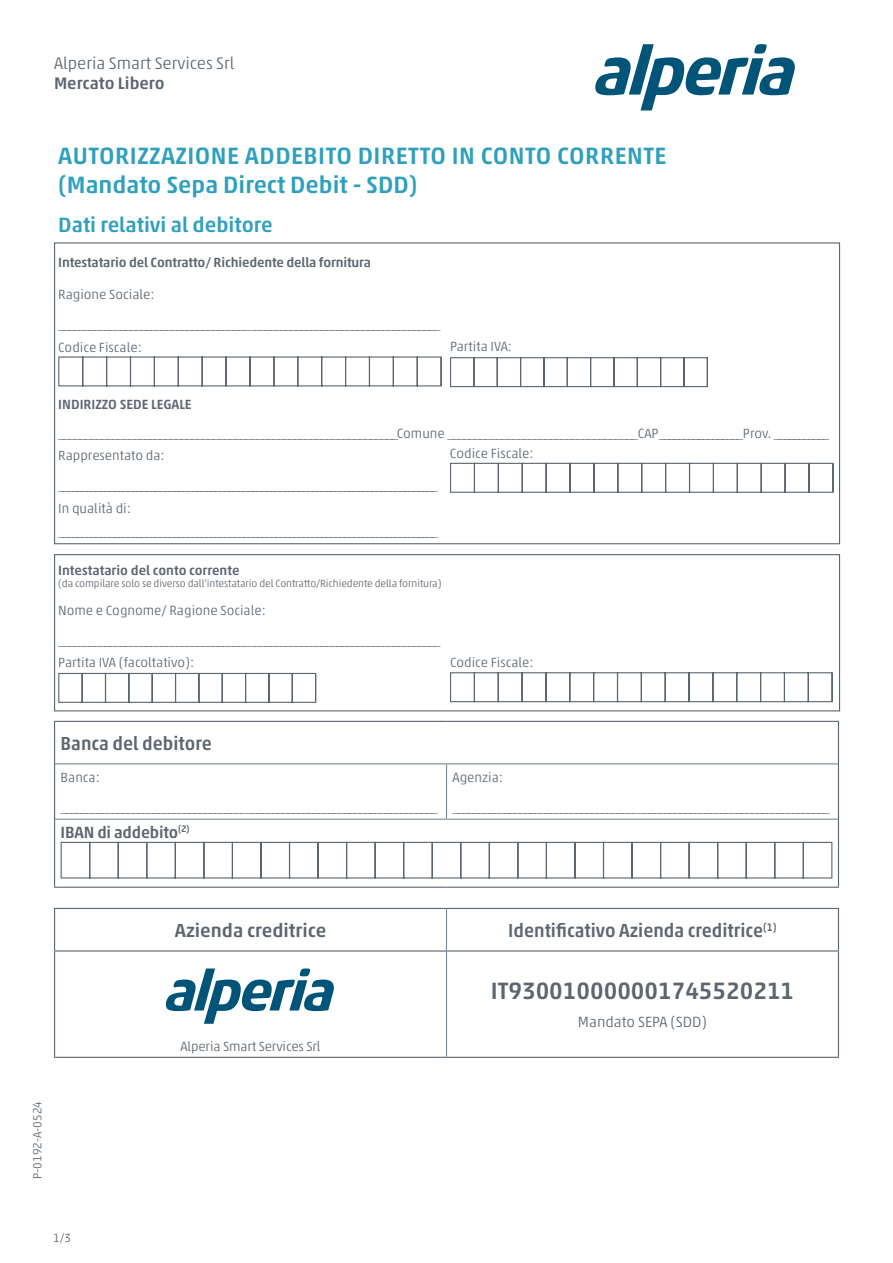
<style>
.page{position:relative;width:893px;height:1263px;background:#fff}
.page>*{position:absolute;margin:0;border:0;box-sizing:border-box;transform-origin:0 0}
.t1{font:500 24px/28.8px "Akko Pro";letter-spacing:.02em;color:#2ea0bd}
.t2{font:500 24px "Akko Pro";color:#5c6670}
.t3{font:500 21px "Akko Pro";color:#2ea0bd}
.t4{font:500 19.2px "Akko Pro";color:#5c6670;scale:.95 1}
.t5{font:500 19.2px "Akko Pro";color:#5c6670}
.t6{font:300 16.95px "Akko Pro";color:#5c6670}
.t7{font:500 16.95px "Akko Pro";color:#5c6670}
.t8{font:500 16.5px "Akko Pro";letter-spacing:-.01em;color:#5c6670}
.t9{font:300 15px "Akko Pro";color:#5c6670}
.t10{font:300 13.5px/22.2px "Akko Pro";color:#5c6670}
.t11{font:500 13.5px "Akko Pro";letter-spacing:-.01em;color:#5c6670}
.t12{font:300 12px "Akko Pro";color:#5c6670}
.t13{font:300 10.5px "Akko Pro";letter-spacing:-.01em;color:#5c6670}
</style>
<div class="page">
<svg style="left:595px;top:44px;width:200px;height:66px"></svg>
<hr style="left:55px;top:763px;width:391px;height:1px;background:#768998">
<hr style="left:446px;top:763px;width:392px;height:1px;background:#768998">
<hr style="left:54px;top:721px;width:392px;height:1px;background:#5c6670">
<hr style="left:54px;top:722px;width:1px;height:42px;background:#5c6670">
<hr style="left:446px;top:721px;width:393px;height:1px;background:#5c6670">
<hr style="left:838px;top:722px;width:1px;height:42px;background:#5c6670">
<hr style="left:54px;top:764px;width:1px;height:55px;background:#5c6670">
<hr style="left:838px;top:764px;width:1px;height:55px;background:#5c6670">
<hr style="left:54px;top:951px;width:1px;height:106px;background:#5c6670">
<hr style="left:838px;top:951px;width:1px;height:106px;background:#5c6670">
<hr style="left:54px;top:1057px;width:392px;height:1px;background:#5c6670">
<hr style="left:446px;top:1057px;width:393px;height:1px;background:#5c6670">
<hr style="left:54px;top:908px;width:392px;height:1px;background:#5c6670">
<hr style="left:54px;top:909px;width:1px;height:41px;background:#5c6670">
<hr style="left:446px;top:908px;width:393px;height:1px;background:#5c6670">
<hr style="left:838px;top:909px;width:1px;height:41px;background:#5c6670">
<hr style="left:54px;top:950px;width:392px;height:1px;background:#5c6670">
<hr style="left:447px;top:950px;width:392px;height:1px;background:#5c6670">
<hr style="left:55px;top:819px;width:391px;height:1px;background:#768998">
<hr style="left:446px;top:819px;width:392px;height:1px;background:#768998">
<hr style="left:54px;top:819px;width:1px;height:68px;background:#5c6670">
<hr style="left:838px;top:819px;width:1px;height:68px;background:#5c6670">
<hr style="left:54px;top:887px;width:392px;height:1px;background:#5c6670">
<hr style="left:446px;top:887px;width:393px;height:1px;background:#5c6670">
<hr style="left:446px;top:764px;width:1px;height:55px;background:#768998">
<hr style="left:446px;top:909px;width:1px;height:42px;background:#768998">
<hr style="left:446px;top:951px;width:1px;height:106px;background:#768998">
<svg style="left:60px;top:841px;width:773px;height:38px"></svg>
<svg style="left:58px;top:672px;width:259px;height:31px"></svg>
<svg style="left:450px;top:672px;width:383px;height:31px"></svg>
<svg style="left:166px;top:968px;width:168px;height:56px"></svg>
<svg style="left:58px;top:356px;width:384px;height:31px"></svg>
<svg style="left:450px;top:357px;width:258px;height:31px"></svg>
<svg style="left:450px;top:462px;width:384px;height:31px"></svg>
<div style="left:54px;top:554px;width:786px;height:157px;border:1px solid #5c6670"></div>
<p class="t6" style="left:54px;top:53px;width:182px">Alperia Smart Services Srl</p>
<p class="t7" style="left:54px;top:73px;width:112px">Mercato Libero</p>
<h1 class="t1" style="left:58px;top:141px;width:610px">AUTORIZZAZIONE ADDEBITO DIRETTO IN CONTO CORRENTE (Mandato Sepa Direct Debit - SDD)</h1>
<h2 class="t3" style="left:58px;top:211px;width:216px">Dati relativi al debitore</h2>
<p class="t11" style="left:58px;top:254px;width:314px">Intestatario del Contratto/ Richiedente della fornitura</p>
<p class="t10" style="left:58px;top:283px;width:98px">Ragione Sociale:</p>
<p class="t10" style="left:58px;top:313px;width:384px;line-height:22.8px">_____________________________________ _____________________________________<br>Codice Fiscale:</p>
<p class="t10" style="left:450px;top:335px;width:64px">Partita IVA:</p>
<p class="t11" style="left:58px;top:397px;width:135px">INDIRIZZO SEDE LEGALE</p>
<p class="t10" style="left:58px;top:423px;width:772px">_______________________________________________________________Comune ___________________________________ CAP_________________ Prov. ___________<br>Rappresentato da:</p>
<p class="t10" style="left:58px;top:474px;width:381px">______________________________________ __________________________________ __________</p>
<p class="t10" style="left:450px;top:442px;width:85px">Codice Fiscale:</p>
<p class="t10" style="left:58px;top:497px;width:381px">In qualità di:<br>____________________________________ _ _____________________________________________</p>
<p class="t11" style="left:58px;top:562px;width:183px">Intestatario del conto corrente</p>
<p class="t13" style="left:58px;top:577px;width:385px">(da compilare solo se diverso dall‘intestatario del Contratto/Richiedente della fornitura)</p>
<p class="t10" style="left:58px;top:599px;width:209px">Nome e Cognome/ Ragione Sociale:</p>
<p class="t10" style="left:58px;top:629px;width:384px">_____________________________________ _____________________________________<br>Partita IVA (facoltativo):</p>
<p class="t10" style="left:450px;top:651px;width:85px">Codice Fiscale:</p>
<h3 class="t4" style="left:61px;top:731px;width:161px">Banca del debitore</h3>
<p class="t10" style="left:61px;top:766px;width:41px">Banca:</p>
<p class="t10" style="left:61px;top:796px;width:379px">____________________________________ _____________________________________</p>
<p class="t8" style="left:61px;top:822px;width:130px">IBAN di addebito<sup>(2)</sup></p>
<p class="t10" style="left:453px;top:766px;width:52px">Agenzia:</p>
<p class="t10" style="left:453px;top:796px;width:379px">____________________________________ _____________________________________</p>
<p class="t12" style="left:30px;top:1179px;width:80px;rotate:-90deg">P-0192-A-0524</p>
<p class="t12" style="left:53px;top:1231px;width:19px">1/3</p>
<h3 class="t5" style="left:175px;top:918px;width:153px">Azienda creditrice</h3>
<h3 class="t4" style="left:508px;top:918px;width:284px">Identificativo Azienda creditrice<sup>(1)</sup></h3>
<p class="t10" style="left:180px;top:1035px;width:142px">Alperia Smart Services Srl</p>
<h1 class="t2" style="left:491px;top:976px;width:305px">IT930010000001745520211</h1>
<p class="t9" style="left:578px;top:1013px;width:131px">Mandato SEPA (SDD)</p>
</div>
